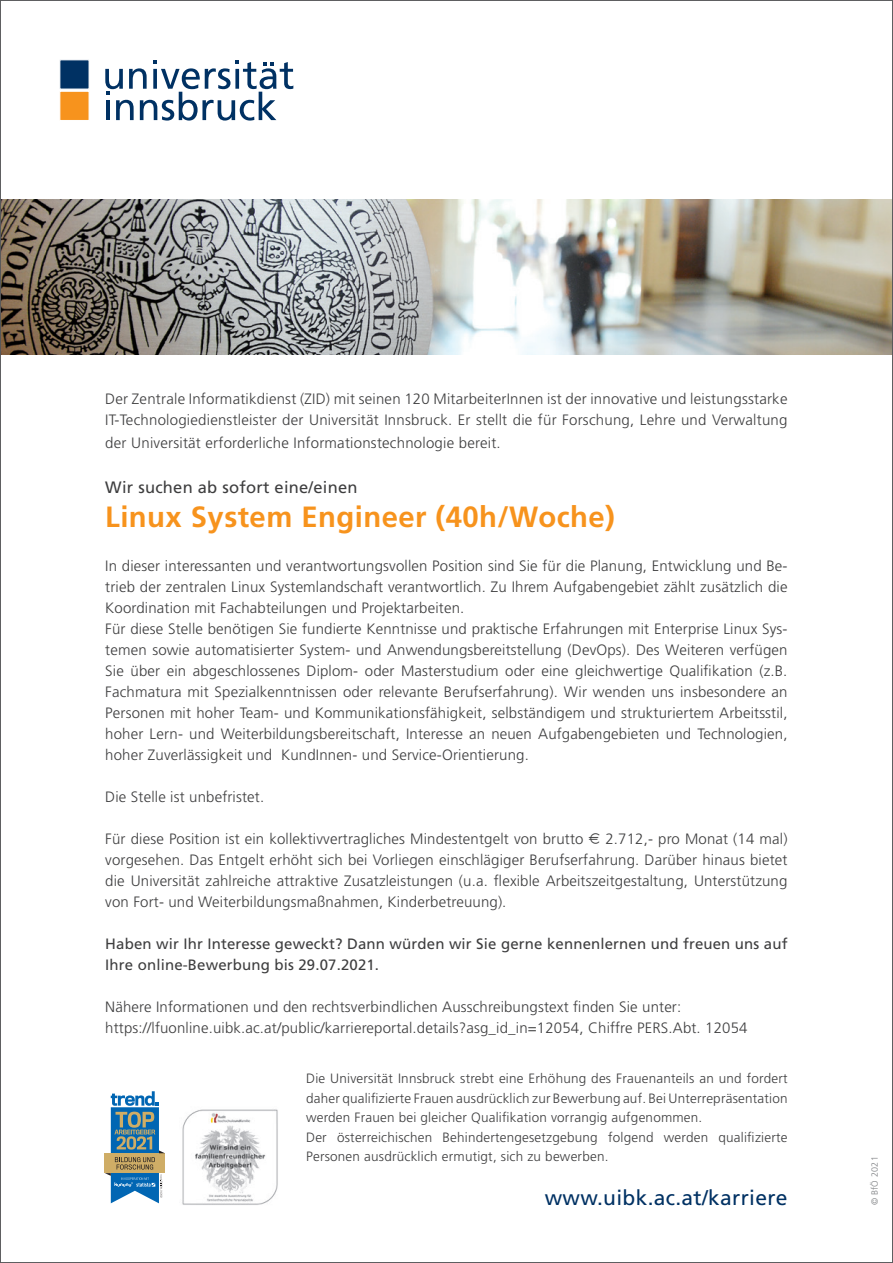
<style>
.page{position:relative;width:893px;height:1263px;background:#fff}
.page>*{position:absolute;margin:0;border:0;box-sizing:border-box;transform-origin:0 0}
.t1{font:700 29.25px "Frutiger";letter-spacing:.015em;color:#f7931d}
.t2{font:21px "Frutiger";letter-spacing:.015em;color:#003163}
.t3{font:16.5px "Frutiger";letter-spacing:.015em;color:#3e3e3f}
.t4{font:300 15px/21px "Frutiger";letter-spacing:.01em;color:#3e3e3f}
.t5{font:15px/21px "Frutiger";letter-spacing:.01em;color:#3e3e3f}
.t6{font:300 13.5px/19.5px "Frutiger";letter-spacing:.015em;color:#3e3e3f}
.t7{font:300 9px "Frutiger";letter-spacing:.03em;color:#808285}
.s1{font-family:"Euro Collection";font-weight:400}
</style>
<div class="page">
<svg style="left:59px;top:59px;width:30px;height:61px;background:#8c7658"></svg>
<svg style="left:105px;top:60px;width:188px;height:61px"></svg>
<img style="left:2px;top:200px;width:889px;height:155px">
<img style="left:182px;top:1109px;width:96px;height:96px">
<svg style="left:105px;top:1091px;width:60px;height:112px"></svg>
<p class="t4" style="left:105px;top:388px;width:684px">Der Zentrale Informatikdienst (ZID) mit seinen 120 MitarbeiterInnen ist der innovative und leistungsstarke<br>IT-Technologiedienstleister der Universität Innsbruck. Er stellt die für Forschung, Lehre und Verwaltung</p>
<p class="t4" style="left:105px;top:432px;width:397px">der Universität erforderliche Informationstechnologie bereit.</p>
<p class="t3" style="left:105px;top:477px;width:254px">Wir suchen ab sofort eine/einen</p>
<h1 class="t1" style="left:105px;top:500px;width:511px">Linux System Engineer (40h/Woche)</h1>
<p class="t4" style="left:105px;top:555px;width:684px">In dieser interessanten und verantwortungsvollen Position sind Sie für die Planung, Entwicklung und Be&shy;trieb der zentralen Linux Systemlandschaft verantwortlich. Zu Ihrem Aufgabengebiet zählt zusätzlich die Koordination mit Fachabteilungen und Projektarbeiten.<br>Für diese Stelle benötigen Sie fundierte Kenntnisse und praktische Erfahrungen mit Enterprise Linux Sys&shy;temen sowie automatisierter System- und Anwendungsbereitstellung (DevOps). Des Weiteren verfügen Sie über ein abgeschlossenes Diplom- oder Masterstudium oder eine gleichwertige Qualifikation (z.B.<br>Fachmatura mit Spezialkenntnissen oder relevante Berufserfahrung). Wir wenden uns insbesondere an Personen mit hoher Team- und Kommunikationsfähigkeit, selbständigem und strukturiertem Arbeitsstil, hoher Lern- und Weiterbildungsbereitschaft, Interesse an neuen Aufgabengebieten und Technologien, hoher Zuverlässigkeit und KundInnen- und Service-Orientierung.</p>
<p class="t4" style="left:105px;top:786px;width:160px">Die Stelle ist unbefristet.</p>
<p class="t4" style="left:105px;top:828px;width:684px;text-align:justify">Für diese Position ist ein kollektivvertragliches Mindestentgelt von brutto <span class="s1">E</span> 2.712,- pro Monat (14 mal) vorgesehen. Das Entgelt erhöht sich bei Vorliegen einschlägiger Berufserfahrung. Darüber hinaus bietet die Universität zahlreiche attraktive Zusatzleistungen (u.a. flexible Arbeitszeitgestaltung, Unterstützung von Fort- und Weiterbildungsmaßnahmen, Kinderbetreuung).</p>
<p class="t5" style="left:105px;top:933px;width:684px">Haben wir Ihr Interesse geweckt? Dann würden wir Sie gerne kennenlernen und freuen uns auf<br>Ihre online-Bewerbung bis 29.07.2021.</p>
<p class="t4" style="left:105px;top:996px;width:644px">Nähere Informationen und den rechtsverbindlichen Ausschreibungstext finden Sie unter: https://lfuonline.uibk.ac.at/public/karriereportal.details?asg_id_in=12054, Chiffre PERS.Abt. 12054</p>
<p class="t6" style="left:306px;top:1069px;width:483px">Die Universität Innsbruck strebt eine Erhöhung des Frauenanteils an und fordert daher qualifizierte Frauen ausdrücklich zur Bewerbung auf. Bei Unterrepräsentation werden Frauen bei gleicher Qualifikation vorrangig aufgenommen.<br>Der österreichischen Behindertengesetzgebung folgend werden qualifizierte Personen ausdrücklich ermutigt, sich zu bewerben.</p>
<h2 class="t2" style="left:545px;top:1186px;width:244px">www.uibk.ac.at/karriere</h2>
<p class="t7" style="left:869px;top:1205px;width:51px;rotate:-90deg">© BfÖ 2021</p>
</div>
